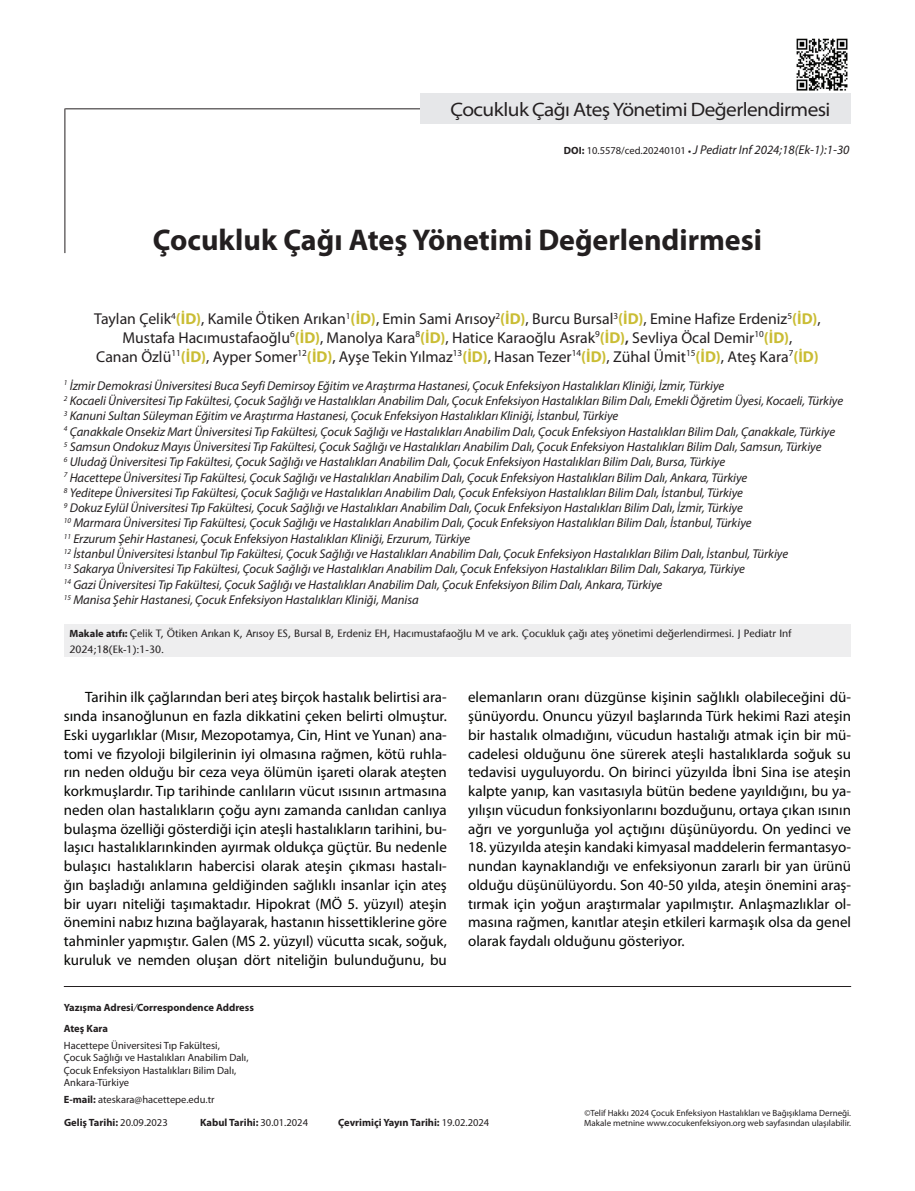
<style>
.page{position:relative;width:915px;height:1191px;background:#fff}
.page>*{position:absolute;margin:0;border:0;box-sizing:border-box;transform-origin:0 0}
.t1{font:700 30px "Myriad Pro";color:#231f20}
.t2{font:semi-expanded 19.5px "Myriad Pro";letter-spacing:-.03em;color:#231f20}
.t3{font:15.75px/18.9px "Myriad Pro";color:#231f20;text-align:center}
.t4{font:15px/18.8px "Myriad Pro";color:#040503;text-align:justify}
.t5{font:italic 12.75px/15.3px "Myriad Pro";letter-spacing:-.005em;color:#231f20}
.t6{font:10.5px/12.6px "Myriad Pro";color:#231f20}
.t7{font:500 10.5px/15.8px "Stone Sans Std";letter-spacing:.005em;color:#231f20}
.t8{font:700 10.5px/21.1px "Myriad Pro";color:#231f20}
.t9{font:9px "Myriad Pro";color:#231f20}
.s1{font-weight:700;font-style:normal;font-size:10.5px}
.s2{font-style:normal;font-size:10.5px}
.s3{font-weight:700;font-style:normal;font-size:9px}
.s4{font-weight:700;color:#cabd34}
.s5{font-weight:600}
.s6{font-family:"Myriad Pro";font-weight:700}
.s7{font-weight:400;font-style:italic}
.s8{font-weight:700}
.s9{font-weight:400}
</style>
<div class="page">
<hr style="left:64px;top:108px;width:1px;height:145px;background:#231f20">
<hr style="left:65px;top:108px;width:595px;height:1px;background:#231f20">
<div style="left:420px;top:94px;width:430px;height:30px;background:#e6e7e9"></div>
<div style="left:65px;top:624px;width:785px;height:33px;background:#eeeeef"></div>
<img style="left:796px;top:38px;width:52px;height:53px">
<hr style="left:64px;top:986px;width:786px;height:1px;background:#231f20">
<h2 class="t2" style="left:450px;top:99px;width:381px">Çocukluk Çağı Ateş Yönetimi Değerlendirmesi</h2>
<p class="t5" style="left:563px;top:143px;width:287px"><span class="s1">DOI:</span> <span class="s2">10.5578/ced.20240101</span> <span class="s3">•</span> J Pediatr Inf 2024;18(Ek-1):1-30</p>
<h1 class="t1" style="left:153px;top:223px;width:610px">Çocukluk Çağı Ateş Yönetimi Değerlendirmesi</h1>
<p class="t3" style="left:94px;top:309px;width:727px">Taylan Çelik<sup>4</sup><span class="s4">(İD)</span>, Kamile Ötiken Arıkan<sup>1</sup><span class="s4">(İD)</span>, Emin Sami Arısoy<sup>2</sup><span class="s4">(İD)</span>, Burcu Bursal<sup>3</sup><span class="s4">(İD)</span>, Emine Hafize Erdeniz<sup>5</sup><span class="s4">(İD)</span>,<br>Mustafa Hacımustafaoğlu<sup>6</sup><span class="s4">(İD)</span>, Manolya Kara<sup>8</sup><span class="s4">(İD)</span>, Hatice Karaoğlu Asrak<sup>9</sup><span class="s4">(İD)</span><span class="s5">,</span> Sevliya Öcal Demir<sup>10</sup><span class="s4">(İD)</span>,<br>Canan Özlü<sup>11</sup><span class="s4">(İD)</span>, Ayper Somer<sup>12</sup><span class="s4">(İD)</span>, Ayşe Tekin Yılmaz<sup>13</sup><span class="s4">(İD)</span>, Hasan Tezer<sup>14</sup><span class="s4">(İD)</span>, Zühal Ümit<sup>15</sup><span class="s4">(İD)</span>, Ateş Kara<sup>7</sup><span class="s4">(İD)</span></p>
<p class="t5" style="left:64px;top:378px;width:780px"><sup>1</sup> İzmir Demokrasi Üniversitesi Buca Seyfi Demirsoy Eğitim ve Araştırma Hastanesi, Çocuk Enfeksiyon Hastalıkları Kliniği, İzmir, Türkiye<br><sup>2</sup> Kocaeli Üniversitesi Tıp Fakültesi, Çocuk Sağlığı ve Hastalıkları Anabilim Dalı, Çocuk Enfeksiyon Hastalıkları Bilim Dalı, Emekli Öğretim Üyesi, Kocaeli, Türkiye <sup>3</sup> Kanuni Sultan Süleyman Eğitim ve Araştırma Hastanesi, Çocuk Enfeksiyon Hastalıkları Kliniği, İstanbul, Türkiye<br><sup>4</sup> Çanakkale Onsekiz Mart Üniversitesi Tıp Fakültesi, Çocuk Sağlığı ve Hastalıkları Anabilim Dalı, Çocuk Enfeksiyon Hastalıkları Bilim Dalı, Çanakkale, Türkiye<br><sup>5</sup> Samsun Ondokuz Mayıs Üniversitesi Tıp Fakültesi, Çocuk Sağlığı ve Hastalıkları Anabilim Dalı, Çocuk Enfeksiyon Hastalıkları Bilim Dalı, Samsun, Türkiye<br><sup>6</sup> Uludağ Üniversitesi Tıp Fakültesi, Çocuk Sağlığı ve Hastalıkları Anabilim Dalı, Çocuk Enfeksiyon Hastalıkları Bilim Dalı, Bursa, Türkiye<br><sup>7</sup> Hacettepe Üniversitesi Tıp Fakültesi, Çocuk Sağlığı ve Hastalıkları Anabilim Dalı, Çocuk Enfeksiyon Hastalıkları Bilim Dalı, Ankara, Türkiye<br><sup>8</sup> Yeditepe Üniversitesi Tıp Fakültesi, Çocuk Sağlığı ve Hastalıkları Anabilim Dalı, Çocuk Enfeksiyon Hastalıkları Bilim Dalı, İstanbul, Türkiye<br><sup>9</sup> Dokuz Eylül Üniversitesi Tıp Fakültesi, Çocuk Sağlığı ve Hastalıkları Anabilim Dalı, Çocuk Enfeksiyon Hastalıkları Bilim Dalı, İzmir, Türkiye<br><sup>10</sup> Marmara Üniversitesi Tıp Fakültesi, Çocuk Sağlığı ve Hastalıkları Anabilim Dalı, Çocuk Enfeksiyon Hastalıkları Bilim Dalı, İstanbul, Türkiye<br><sup>11</sup> Erzurum Şehir Hastanesi, Çocuk Enfeksiyon Hastalıkları Kliniği, Erzurum, Türkiye<br><sup>12</sup> İstanbul Üniversitesi İstanbul Tıp Fakültesi, Çocuk Sağlığı ve Hastalıkları Anabilim Dalı, Çocuk Enfeksiyon Hastalıkları Bilim Dalı, İstanbul, Türkiye<br><sup>13</sup> Sakarya Üniversitesi Tıp Fakültesi, Çocuk Sağlığı ve Hastalıkları Anabilim Dalı, Çocuk Enfeksiyon Hastalıkları Bilim Dalı, Sakarya, Türkiye<br><sup>14</sup> Gazi Üniversitesi Tıp Fakültesi, Çocuk Sağlığı ve Hastalıkları Anabilim Dalı, Çocuk Enfeksiyon Bilim Dalı, Ankara, Türkiye<br><sup>15</sup> Manisa Şehir Hastanesi, Çocuk Enfeksiyon Hastalıkları Kliniği, Manisa</p>
<p class="t7" style="left:69px;top:625px;width:723px"><span class="s6">Makale atıfı:</span> Çelik T, Ötiken Arıkan K, Arısoy ES, Bursal B, Erdeniz EH, Hacımustafaoğlu M ve ark. Çocukluk çağı ateş yönetimi değerlendirmesi. J Pediatr Inf<br>2024;18(Ek-1):1-30.</p>
<p class="t4" style="left:64px;top:688px;width:384px;text-indent:21px">Tarihin ilk çağlarından beri ateş birçok hastalık belirtisi ara&shy;sında insanoğlunun en fazla dikkatini çeken belirti olmuştur.<br>Eski uygarlıklar (Mısır, Mezopotamya, Cin, Hint ve Yunan) ana&shy;tomi ve fizyoloji bilgilerinin iyi olmasına rağmen, kötü ruhla&shy;rın neden olduğu bir ceza veya ölümün işareti olarak ateşten korkmuşlardır. Tıp tarihinde canlıların vücut ısısının artmasına neden olan hastalıkların çoğu aynı zamanda canlıdan canlıya bulaşma özelliği gösterdiği için ateşli hastalıkların tarihini, bu&shy;laşıcı hastalıklarınkinden ayırmak oldukça güçtür. Bu nedenle bulaşıcı hastalıkların habercisi olarak ateşin çıkması hastalı&shy;ğın başladığı anlamına geldiğinden sağlıklı insanlar için ateş bir uyarı niteliği taşımaktadır. Hipokrat (MÖ 5. yüzyıl) ateşin önemini nabız hızına bağlayarak, hastanın hissettiklerine göre tahminler yapmıştır. Galen (MS 2. yüzyıl) vücutta sıcak, soğuk, kuruluk ve nemden oluşan dört niteliğin bulunduğunu, bu</p>
<p class="t4" style="left:468px;top:688px;width:384px">elemanların oranı düzgünse kişinin sağlıklı olabileceğini dü&shy;şünüyordu. Onuncu yüzyıl başlarında Türk hekimi Razi ateşin bir hastalık olmadığını, vücudun hastalığı atmak için bir mü&shy;cadelesi olduğunu öne sürerek ateşli hastalıklarda soğuk su tedavisi uyguluyordu. On birinci yüzyılda İbni Sina ise ateşin kalpte yanıp, kan vasıtasıyla bütün bedene yayıldığını, bu ya&shy;yılışın vücudun fonksiyonlarını bozduğunu, ortaya çıkan ısının ağrı ve yorgunluğa yol açtığını düşünüyordu. On yedinci ve</p>
<p class="t4" style="left:468px;top:838px;width:384px">18. yüzyılda ateşin kandaki kimyasal maddelerin fermantasyo&shy;nundan kaynaklandığı ve enfeksiyonun zararlı bir yan ürünü olduğu düşünülüyordu. Son 40-50 yılda, ateşin önemini araş&shy;tırmak için yoğun araştırmalar yapılmıştır. Anlaşmazlıklar ol&shy;masına rağmen, kanıtlar ateşin etkileri karmaşık olsa da genel olarak faydalı olduğunu gösteriyor.</p>
<p class="t8" style="left:64px;top:996px;width:191px">Yazışma Adresi<span class="s7">/</span>Correspondence Address<br>Ateş Kara</p>
<p class="t6" style="left:64px;top:1039px;width:186px">Hacettepe Üniversitesi Tıp Fakültesi, Çocuk Sağlığı ve Hastalıkları Anabilim Dalı, Çocuk Enfeksiyon Hastalıkları Bilim Dalı, Ankara-Türkiye</p>
<p class="t6" style="left:64px;top:1088px;width:152px;line-height:22.6px"><span class="s8">E-mail:</span> ateskara@hacettepe.edu.tr<br><span class="s8">Geliş Tarihi:</span> 20.09.2023</p>
<p class="t8" style="left:200px;top:1111px;width:109px">Kabul Tarihi: <span class="s9">30.01.2024</span></p>
<p class="t9" style="left:584px;top:1107px;width:268px">©Telif Hakkı 2024 Çocuk Enfeksiyon Hastalıkları ve Bağışıklama Derneği.</p>
<p class="t8" style="left:338px;top:1111px;width:153px">Çevrimiçi Yayın Tarihi: <span class="s9">19.02.2024</span></p>
<p class="t9" style="left:584px;top:1118px;width:268px">Makale metnine www.cocukenfeksiyon.org web sayfasından ulaşılabilir.</p>
</div>
